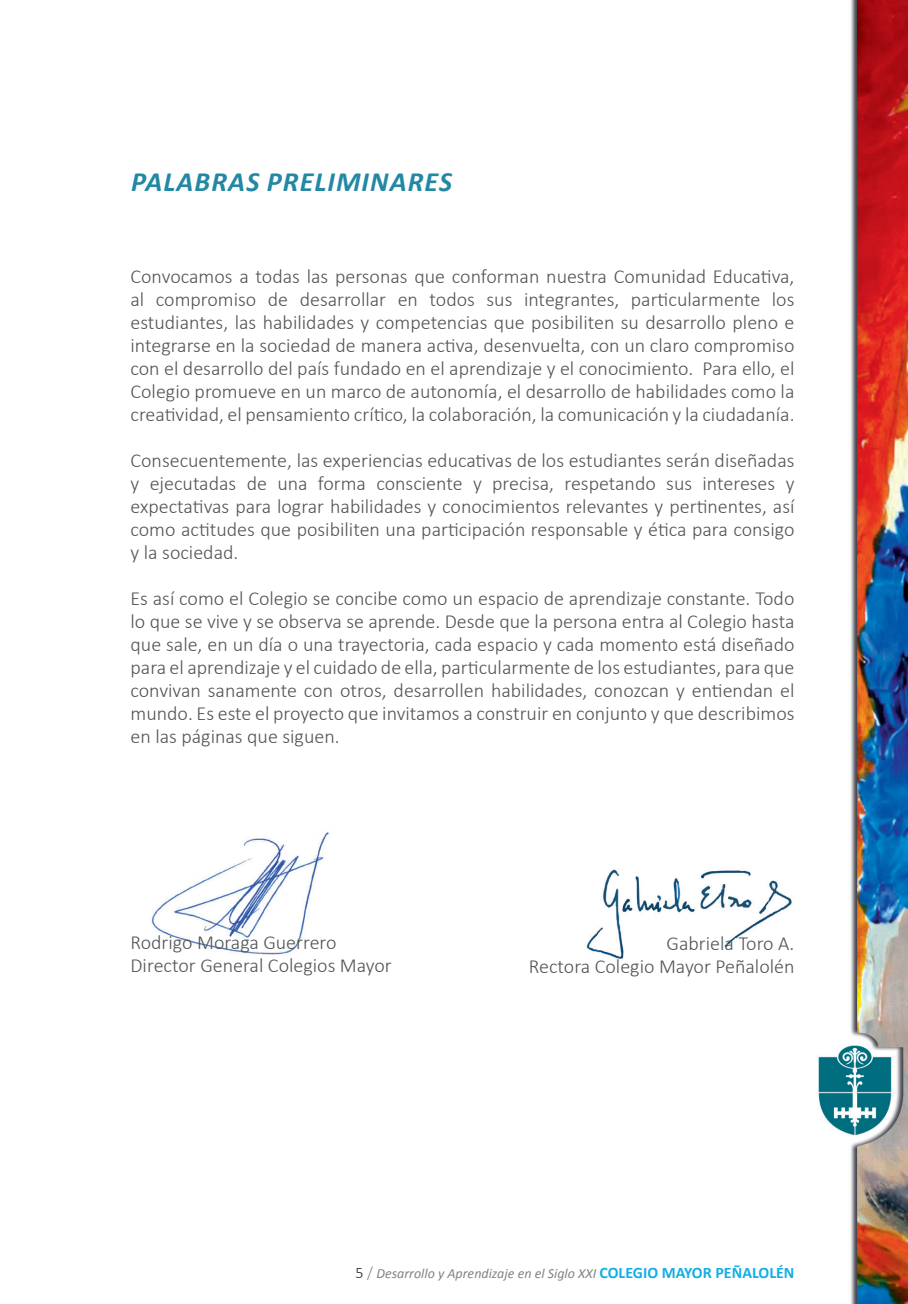
<style>
.page{position:relative;width:908px;height:1304px;background:#fff}
.page>*{position:absolute;margin:0;border:0;box-sizing:border-box;transform-origin:0 0}
.t1{font:italic 700 28px "Calibri";letter-spacing:.04em;color:#2388a4}
.t2{font:300 20px/23px "Calibri";color:#515455;text-align:justify}
.t3{font:italic 14px "Calibri";color:#808285}
.s1{font-weight:300;font-style:normal;font-size:16px;color:#231f20}
.s2{font-weight:300;font-style:normal;font-size:16px}
.s3{font-weight:700;font-style:normal;font-size:16px;color:#13aee5}
</style>
<div class="page">
<img style="left:818px;top:0;width:89px;height:1304px">
<img style="left:586px;top:869px;width:206px;height:90px">
<img style="left:151px;top:832px;width:178px;height:123px">
<h1 class="t1" style="left:131px;top:164px;width:322px">PALABRAS PRELIMINARES</h1>
<p class="t2" style="left:130px;top:265px;width:665px">Convocamos a todas las personas que conforman nuestra Comunidad Educativa, al compromiso de desarrollar en todos sus integrantes, particularmente los estudiantes, las habilidades y competencias que posibiliten su desarrollo pleno e integrarse en la sociedad de manera activa, desenvuelta, con un claro compromiso con el desarrollo del país fundado en el aprendizaje y el conocimiento. Para ello, el Colegio promueve en un marco de autonomía, el desarrollo de habilidades como la creatividad, el pensamiento crítico, la colaboración, la comunicación y la ciudadanía.</p>
<p class="t2" style="left:130px;top:449px;width:665px">Consecuentemente, las experiencias educativas de los estudiantes serán diseñadas y ejecutadas de una forma consciente y precisa, respetando sus intereses y expectativas para lograr habilidades y conocimientos relevantes y pertinentes, así como actitudes que posibiliten una participación responsable y ética para consigo y la sociedad.</p>
<p class="t2" style="left:130px;top:587px;width:665px">Es así como el Colegio se concibe como un espacio de aprendizaje constante. Todo lo que se vive y se observa se aprende. Desde que la persona entra al Colegio hasta que sale, en un día o una trayectoria, cada espacio y cada momento está diseñado para el aprendizaje y el cuidado de ella, particularmente de los estudiantes, para que convivan sanamente con otros, desarrollen habilidades, conozcan y entiendan el mundo. Es este el proyecto que invitamos a construir en conjunto y que describimos en las páginas que siguen.</p>
<p class="t2" style="left:130px;top:931px;width:263px">Rodrigo Moraga Guerrero<br>Director General Colegios Mayor</p>
<p class="t2" style="left:528px;top:932px;width:267px;text-align:right">Gabriela Toro A.<br>Rectora Colegio Mayor Peñalolén</p>
<p class="t3" style="left:355px;top:1263px;width:440px"><span class="s1">5</span> <span class="s2">/</span> Desarrollo y Aprendizaje en el Siglo XXI <span class="s3">COLEGIO MAYOR PEÑALOLÉN</span></p>
</div>
